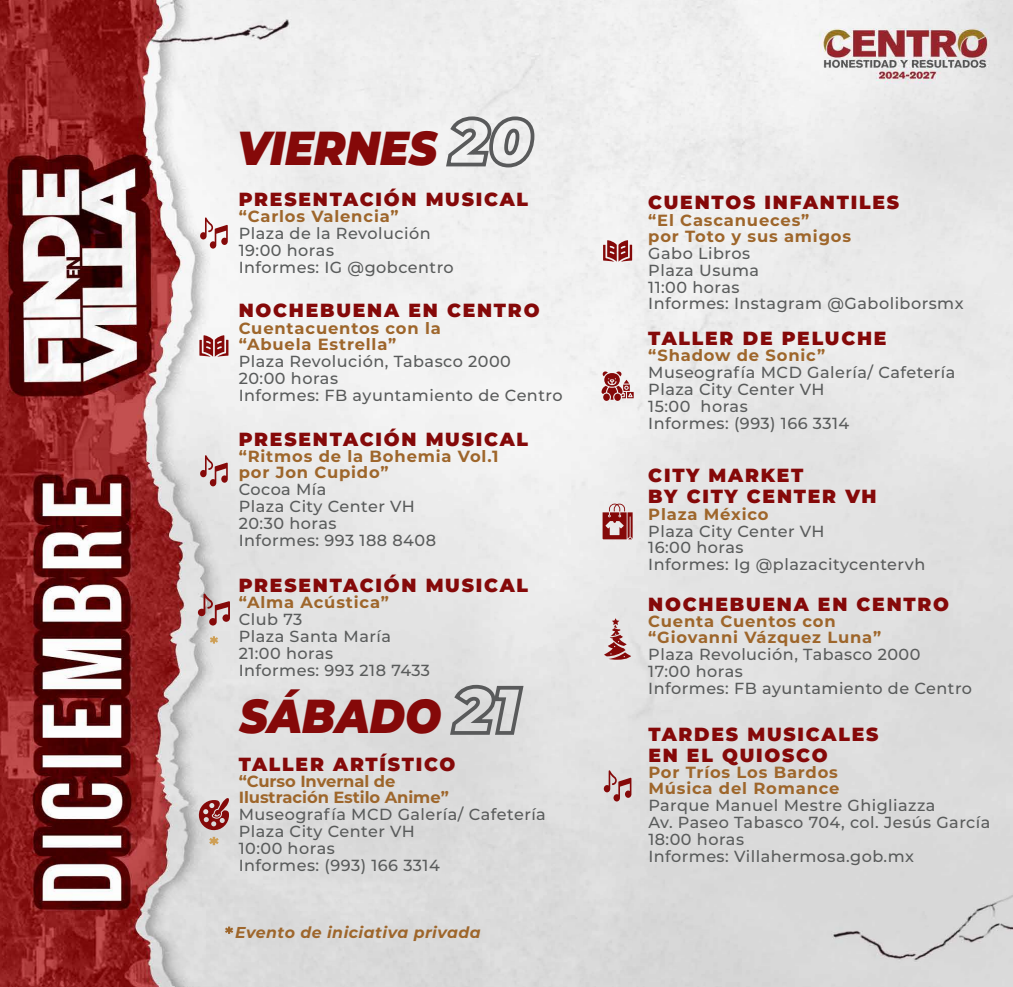
<style>
.page{position:relative;width:1013px;height:987px;background:#fff}
.page>*{position:absolute;margin:0;border:0;box-sizing:border-box;transform-origin:0 0}
.t1{font:italic 900 47.62px "Montserrat";color:#850909;scale:.9 1}
.t2{font:900 18.98px/21.1px "Montserrat";letter-spacing:.095em;color:#850909}
.t3{font:700 16.12px/16.1px "Montserrat";letter-spacing:.05em;color:#9e662b}
.t4{font:700 16.12px/16.1px "Montserrat";letter-spacing:-.005em;color:#9e662b}
.t5{font:500 16.05px/17px "Montserrat";letter-spacing:.03em;color:#595b5b}
.t6{font:italic 700 15.75px "Montserrat";letter-spacing:.03em;color:#9e662b}
</style>
<div class="page">
<img style="left:0;top:0;width:1012px;height:987px">
<svg style="left:603px;top:240px;width:29px;height:22px"></svg>
<svg style="left:199px;top:335px;width:29px;height:22px"></svg>
<svg style="left:443px;top:115px;width:93px;height:54px"></svg>
<svg style="left:447px;top:683px;width:78px;height:53px;background:#b3b4b4"></svg>
<svg style="left:601px;top:371px;width:32px;height:29px"></svg>
<svg style="left:602px;top:502px;width:30px;height:37px"></svg>
<svg style="left:209px;top:837px;width:10px;height:8px"></svg>
<svg style="left:198px;top:797px;width:31px;height:33px"></svg>
<svg style="left:210px;top:636px;width:8px;height:7px"></svg>
<svg style="left:198px;top:593px;width:32px;height:32px"></svg>
<svg style="left:603px;top:770px;width:28px;height:31px"></svg>
<svg style="left:200px;top:217px;width:28px;height:32px"></svg>
<svg style="left:200px;top:455px;width:28px;height:31px"></svg>
<svg style="left:225px;top:926px;width:8px;height:8px"></svg>
<svg style="left:604px;top:618px;width:27px;height:42px"></svg>
<h1 class="t1" style="left:237px;top:112px;width:223px">VIERNES</h1>
<p class="t2" style="left:239px;top:188px;width:291px">PRESENTACIÓN MUSICAL</p>
<p class="t3" style="left:239px;top:208px;width:161px">“Carlos Valencia”</p>
<p class="t5" style="left:239px;top:224px;width:216px">Plaza de la Revolución<br>19:00 horas<br>Informes: IG @gobcentro</p>
<p class="t2" style="left:239px;top:299px;width:302px">NOCHEBUENA EN CENTRO</p>
<p class="t3" style="left:239px;top:319px;width:203px">Cuentacuentos con la “Abuela Estrella”</p>
<p class="t5" style="left:239px;top:352px;width:325px">Plaza Revolución, Tabasco 2000<br>20:00 horas<br>Informes: FB ayuntamiento de Centro</p>
<p class="t2" style="left:239px;top:427px;width:291px">PRESENTACIÓN MUSICAL</p>
<p class="t3" style="left:239px;top:447px;width:261px">“Ritmos de la Bohemia Vol.1 por Jon Cupido”</p>
<p class="t5" style="left:239px;top:480px;width:199px">Cocoa Mía<br>Plaza City Center VH<br>20:30 horas<br>Informes: 993 188 8408</p>
<p class="t2" style="left:239px;top:573px;width:291px">PRESENTACIÓN MUSICAL</p>
<p class="t3" style="left:239px;top:593px;width:152px">“Alma Acústica”</p>
<p class="t5" style="left:239px;top:610px;width:193px">Club 73<br>Plaza Santa María<br>21:00 horas<br>Informes: 993 218 7433</p>
<h1 class="t1" style="left:240px;top:680px;width:225px">SÁBADO</h1>
<p class="t2" style="left:239px;top:752px;width:218px">TALLER ARTÍSTICO</p>
<p class="t4" style="left:239px;top:772px;width:211px">“Curso Invernal de<br>Ilustración Estilo Anime”</p>
<p class="t5" style="left:239px;top:805px;width:308px">Museografía MCD Galería/ Cafetería<br>Plaza City Center VH<br>10:00 horas<br>Informes: (993) 166 3314</p>
<p class="t6" style="left:235px;top:920px;width:247px">Evento de iniciativa privada</p>
<p class="t2" style="left:648px;top:191px;width:252px">CUENTOS INFANTILES</p>
<p class="t3" style="left:648px;top:211px;width:204px">“El Cascanueces”<br>por Toto y sus amigos</p>
<p class="t5" style="left:648px;top:244px;width:317px">Gabo Libros<br>Plaza Usuma<br>11:00 horas<br>Informes: Instagram @Gaboliborsmx</p>
<p class="t2" style="left:648px;top:326px;width:240px">TALLER DE PELUCHE</p>
<p class="t3" style="left:648px;top:346px;width:178px">“Shadow de Sonic”</p>
<p class="t5" style="left:648px;top:363px;width:308px">Museografía MCD Galería/ Cafetería<br>Plaza City Center VH<br>15:00 horas<br>Informes: (993) 166 3314</p>
<p class="t2" style="left:648px;top:464px;width:230px">CITY MARKET<br>BY CITY CENTER VH</p>
<p class="t3" style="left:648px;top:505px;width:122px">Plaza México</p>
<p class="t5" style="left:648px;top:522px;width:278px">Plaza City Center VH<br>16:00 horas<br>Informes: Ig @plazacitycentervh</p>
<p class="t2" style="left:648px;top:592px;width:302px">NOCHEBUENA EN CENTRO</p>
<p class="t3" style="left:648px;top:612px;width:234px">Cuenta Cuentos con “Giovanni Vázquez Luna”</p>
<p class="t5" style="left:648px;top:645px;width:325px">Plaza Revolución, Tabasco 2000<br>17:00 horas<br>Informes: FB ayuntamiento de Centro</p>
<p class="t2" style="left:648px;top:722px;width:231px">TARDES MUSICALES<br>EN EL QUIOSCO</p>
<p class="t3" style="left:648px;top:763px;width:193px">Por Tríos Los Bardos<br>Música del Romance</p>
<p class="t5" style="left:648px;top:796px;width:343px">Parque Manuel Mestre Ghigliazza<br>Av. Paseo Tabasco 704, col. Jesús García<br>18:00 horas<br>Informes: Villahermosa.gob.mx</p>
</div>
